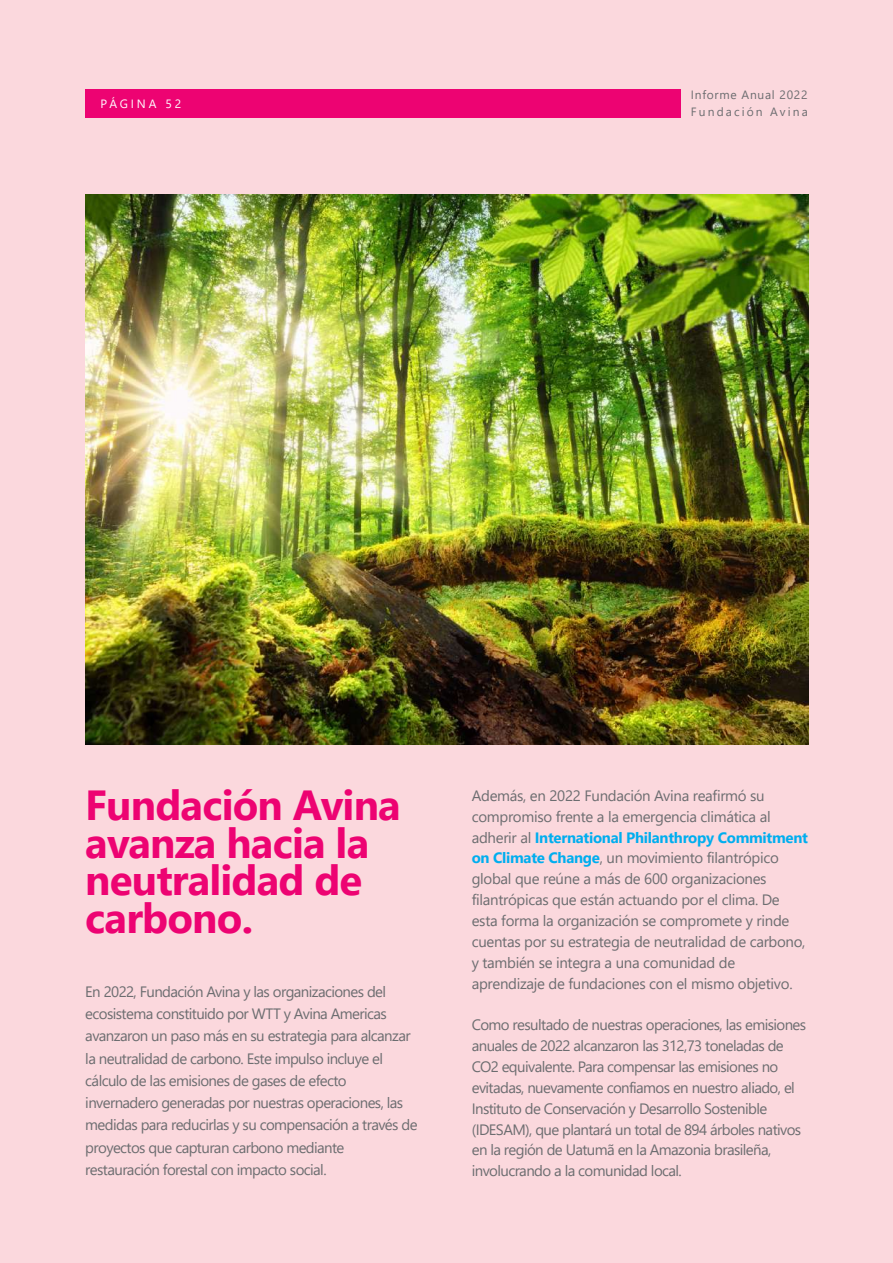
<style>
.page{position:relative;width:893px;height:1263px;background:#fbd8dd}
.page>*{position:absolute;margin:0;border:0;box-sizing:border-box;transform-origin:0 0}
.t1{font:700 42px/37.5px "Segoe UI";letter-spacing:-.02em;color:#ed0372}
.t2{font:15px/22.2px "Segoe UI";letter-spacing:-.04em;color:#6c6d70}
.t3{font:15px/20.9px "Segoe UI";letter-spacing:-.02em;color:#6c6d70}
.t4{font:12px/16.5px "Segoe UI";letter-spacing:.06em;color:#6c6d70}
.t5{font:12px "Segoe UI";letter-spacing:.24em;color:#fff}
.s1{font-weight:700;color:#00aeef}
</style>
<div class="page">
<div style="left:85px;top:89px;width:596px;height:29px;background:#ed0372"></div>
<img style="left:85px;top:195px;width:723px;height:549px">
<p class="t5" style="left:101px;top:92px;width:82px">PÁGINA 52</p>
<p class="t4" style="left:691px;top:86px;width:118px">Informe Anual 2022<br>Fundación Avina</p>
<h1 class="t1" style="left:85px;top:783px;width:317px">Fundación Avina avanza hacia la neutralidad de carbono.</h1>
<p class="t2" style="left:85px;top:979px;width:334px">En 2022, Fundación Avina y las organizaciones del ecosistema constituido por WTT y Avina Americas avanzaron un paso más en su estrategia para alcanzar la neutralidad de carbono. Este impulso incluye el cálculo de las emisiones de gases de efecto invernadero generadas por nuestras operaciones, las medidas para reducirlas y su compensación a través de proyectos que capturan carbono mediante restauración forestal con impacto social.</p>
<p class="t3" style="left:472px;top:784px;width:338px">Además, en 2022 Fundación Avina reafirmó su compromiso frente a la emergencia climática al adherir al <span class="s1">International Philanthropy Commitment on Climate Change</span>, un movimiento filantrópico global que reúne a más de 600 organizaciones filantrópicas que están actuando por el clima. De esta forma la organización se compromete y rinde cuentas por su estrategia de neutralidad de carbono, y también se integra a una comunidad de aprendizaje de fundaciones con el mismo objetivo.</p>
<p class="t2" style="left:472px;top:1013px;width:336px;line-height:20.9px">Como resultado de nuestras operaciones, las emisiones anuales de 2022 alcanzaron las 312,73 toneladas de CO2 equivalente. Para compensar las emisiones no evitadas, nuevamente confiamos en nuestro aliado, el Instituto de Conservación y Desarrollo Sostenible (IDESAM), que plantará un total de 894 árboles nativos en la región de Uatumã en la Amazonia brasileña, involucrando a la comunidad local.</p>
</div>
